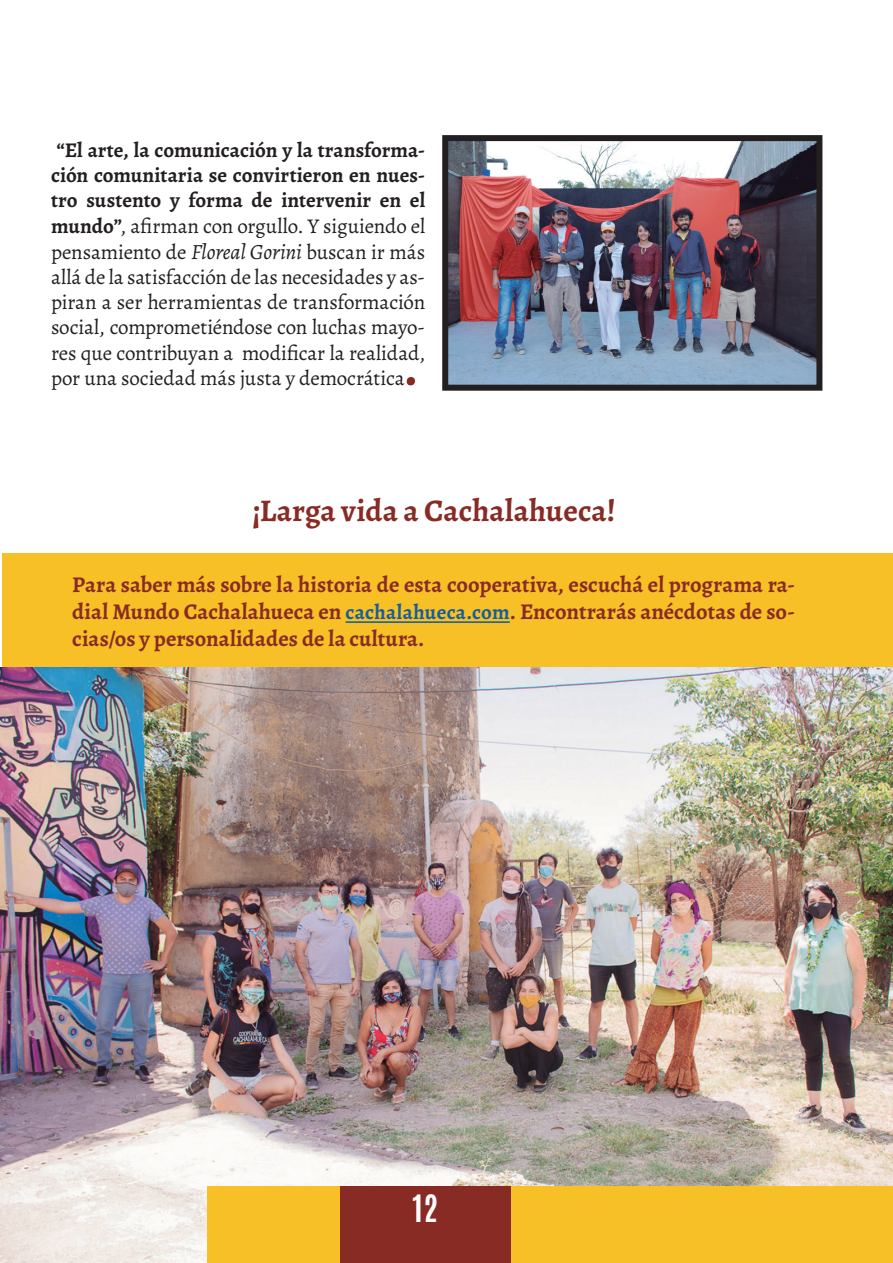
<style>
.page{position:relative;width:893px;height:1263px;background:#fff}
.page>*{position:absolute;margin:0;border:0;box-sizing:border-box;transform-origin:0 0}
.Contenido{font:700 54px "Alegreya";color:#882b25}
.Contenido_destacado{font:700 31.5px "Alegreya";color:#882b25}
.t1{font:700 31.5px "Antonio";color:#fff}
.Contenido_destacado-2{font:700 22.5px/27px "Alegreya";letter-spacing:.005em;color:#882b25;text-align:justify}
.Contenido-2{font:21px/25.3px "Alegreya";letter-spacing:-.005em;color:#231f20;text-align:justify}
.s1{font-weight:700}
.s2{font-style:italic;font-size:21.75px}
.s3{font-size:21px;color:#175d9e}
</style>
<div class="page">
<div style="left:3px;top:553px;width:890px;height:145px;background:#f7c026"></div>
<img style="left:0;top:667px;width:893px;height:596px">
<div style="left:207px;top:1186px;width:686px;height:77px;background:#f7c026"></div>
<img style="left:449px;top:142px;width:366px;height:242px">
<div style="left:442px;top:135px;width:380px;height:256px;border:6px solid #231f20"></div>
<hr style="left:346px;top:621px;width:164px;height:2px;background:#175d9e">
<div style="left:340px;top:1186px;width:170px;height:77px;background:#882b25"></div>
<p class="Contenido-2" style="left:51px;top:137px;width:376px"><span class="s1">“El arte, la comunicación y la transforma&shy;ción comunitaria se convirtieron en nues&shy;tro sustento y forma de intervenir en el mundo”</span>, afirman con orgullo. Y siguiendo el pensamiento de <span class="s2">Floreal Gorini</span> buscan ir más allá de la satisfacción de las necesidades y as&shy;piran a ser herramientas de transformación social, comprometiéndose con luchas mayo&shy;res que contribuyan a modificar la realidad, por una sociedad más justa y democrática</p>
<p class="Contenido" style="left:403px;top:330px;width:16px">.</p>
<p class="Contenido_destacado" style="left:252px;top:489px;width:365px">¡Larga vida a Cachalahueca!</p>
<p class="Contenido_destacado-2" style="left:72px;top:570px;width:724px">Para saber más sobre la historia de esta cooperativa, escuchá el programa ra&shy;dial Mundo Cachalahueca en <span class="s3">cachalahueca.com</span>. Encontrarás anécdotas de so&shy;cias/os y personalidades de la cultura.</p>
<h2 class="t1" style="left:412px;top:1185px;width:27px">12</h2>
</div>
